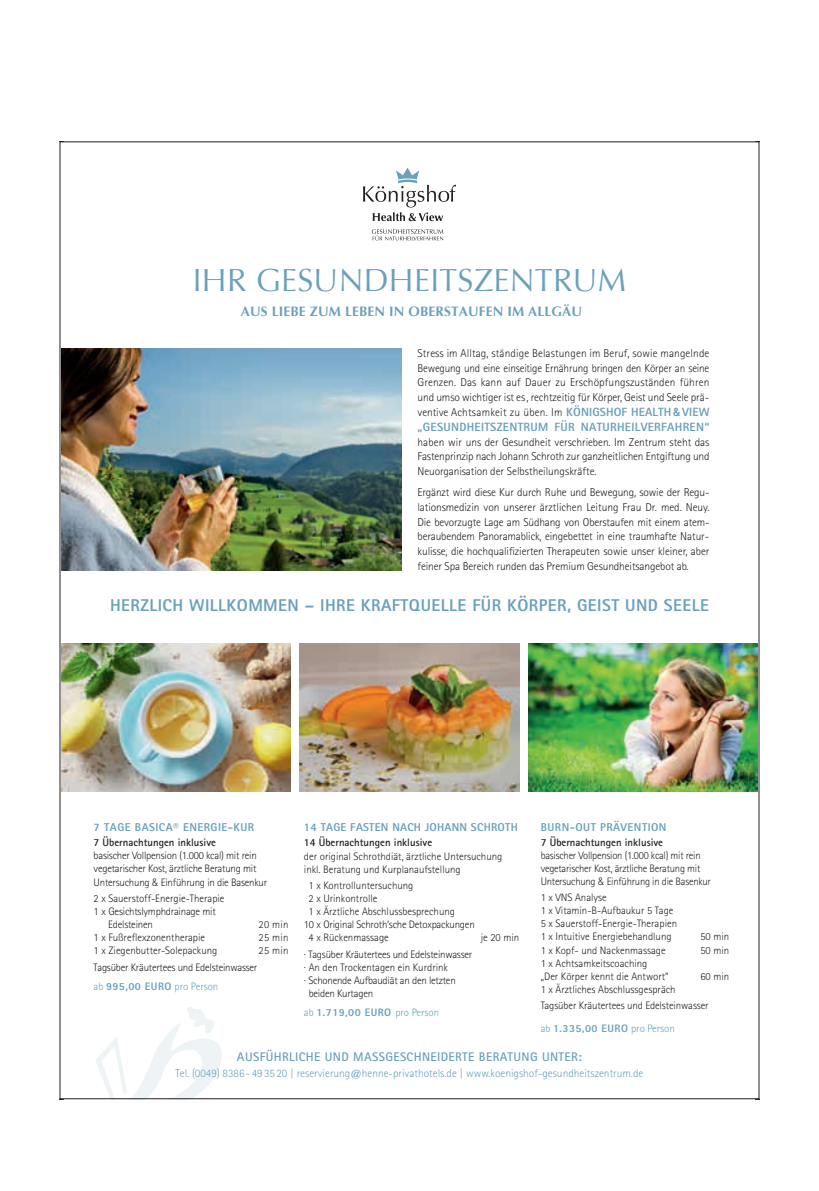
<style>
.page{position:relative;width:819px;height:1191px;background:#fff}
.page>*{position:absolute;margin:0;border:0;box-sizing:border-box;transform-origin:0 0}
.t1{font:31.85px "Optima";letter-spacing:.01em;color:#6ba0bb}
.t2{font:800 17.15px "Rotis Sans Serif";letter-spacing:.025em;color:#6ba0bb}
.t3{font:700 13.65px "Optima";letter-spacing:.01em;color:#6ba0bb}
.t4{font:700 12.6px "Rotis Sans Serif";letter-spacing:.03em;color:#6ba0bb}
.t5{font:800 11.9px "Rotis Sans Serif";letter-spacing:.025em;color:#6ba0bb}
.t6{font:300 11.38px/14.7px "Rotis Sans Serif";letter-spacing:-.01em;color:#231f20;text-align:justify}
.t7{font:300 11.38px "Rotis Sans Serif";color:#6ba0bb}
.t8{font:800 11.38px "Rotis Sans Serif";letter-spacing:.04em;color:#6ba0bb}
.t9{font:800 11.38px "Rotis Sans Serif";letter-spacing:.02em;color:#6ba0bb}
.t10{font:300 10.85px/13.1px "Rotis Sans Serif";color:#231f20}
.t11{font:300 10.85px/13.1px "Rotis Sans Serif";letter-spacing:-.02em;color:#231f20}
.t12{font:700 10.85px "Rotis Sans Serif";color:#231f20}
.t13{font:800 10.85px "Rotis Sans Serif";letter-spacing:.04em;color:#6ba0bb}
.s1{font-weight:800;font-size:11.9px;color:#6ba0bb}
.s2{font-family:"Corporate SBQ";font-weight:700;font-size:11.9px;color:#6ba0bb}
.s3{font-family:"Corporate SBQ"}
.s4{color:#6ba0bb}
.s5{font-weight:800;color:#6ba0bb}
.s6{font-weight:300}
</style>
<div class="page">
<svg style="left:95px;top:1007px;width:127px;height:90px"></svg>
<img style="left:62px;top:348px;width:339px;height:222px">
<svg style="left:363px;top:168px;width:93px;height:53px"></svg>
<svg style="left:372px;top:229px;width:71px;height:11px"></svg>
<img style="left:62px;top:643px;width:228px;height:148px">
<img style="left:300px;top:643px;width:219px;height:148px">
<img style="left:529px;top:643px;width:228px;height:148px">
<svg style="left:579px;top:742px;width:4px;height:3px"></svg>
<h1 class="t1" style="left:193px;top:261px;width:435px">IHR GESUNDHEITSZENTRUM</h1>
<p class="t3" style="left:241px;top:303px;width:343px">AUS LIEBE ZUM LEBEN IN OBERSTAUFEN IM ALLGÄU</p>
<p class="t6" style="left:417px;top:346px;width:293px">Stress im Alltag, ständige Belastungen im Beruf, sowie mangelnde Bewegung und eine einseitige Ernährung bringen den Körper an seine Grenzen. Das kann auf Dauer zu Erschöpfungszuständen führen und umso wichtiger ist es , rechtzeitig für Körper, Geist und Seele prä&shy;ventive Achtsamkeit zu üben. Im <span class="s1">KÖNIGSHOF HEALTH</span> <span class="s2">&amp;</span> <span class="s1">VIEW</span></p>
<p class="t5" style="left:417px;top:419px;width:293px">„GESUNDHEITSZENTRUM FÜR NATURHEILVERFAHREN“</p>
<p class="t6" style="left:417px;top:434px;width:293px">haben wir uns der Gesundheit verschrieben. Im Zentrum steht das Fastenprinzip nach Johann Schroth zur ganzheitlichen Entgiftung und Neuorganisation der Selbstheilungskräfte.</p>
<p class="t6" style="left:417px;top:485px;width:293px">Ergänzt wird diese Kur durch Ruhe und Bewegung, sowie der Regu&shy;lationsmedizin von unserer ärztlichen Leitung Frau Dr. med. Neuy.<br>Die bevorzugte Lage am Südhang von Oberstaufen mit einem atem&shy;beraubendem Panoramablick, eingebettet in eine traumhafte Natur&shy;kulisse, die hochqualifizierten Therapeuten sowie unser kleiner, aber feiner Spa Bereich runden das Premium Gesundheitsangebot ab.</p>
<h2 class="t2" style="left:110px;top:594px;width:600px">HERZLICH WILLKOMMEN – IHRE KRAFTQUELLE FÜR KÖRPER, GEIST UND SEELE</h2>
<p class="t8" style="left:540px;top:819px;width:127px">BURN-OUT PRÄVENTION</p>
<p class="t12" style="left:540px;top:835px;width:124px">7 Übernachtungen inklusive</p>
<p class="t11" style="left:540px;top:848px;width:172px">basischer Vollpension (1.000 kcal) mit rein vegetarischer Kost, ärztliche Beratung mit<br>Untersuchung <span class="s3">&amp;</span> Einführung in die Basenkur</p>
<p class="t10" style="left:540px;top:891px;width:138px">1 x VNS Analyse<br>1 x Vitamin-B-Aufbaukur 5 Tage<br>5 x Sauerstoff-Energie-Therapien<br>1 x Intuitive Energiebehandlung</p>
<p class="t8" style="left:94px;top:819px;width:162px">7 TAGE BASICA® ENERGIE-KUR</p>
<p class="t12" style="left:94px;top:835px;width:124px">7 Übernachtungen inklusive</p>
<p class="t11" style="left:94px;top:849px;width:175px">basischer Vollpension (1.000 kcal) mit rein vegetarischer Kost, ärztliche Beratung mit<br>Untersuchung <span class="s3">&amp;</span> Einführung in die Basenkur</p>
<p class="t10" style="left:94px;top:891px;width:132px">2 x Sauerstoff-Energie-Therapie</p>
<p class="t11" style="left:94px;top:904px;width:124px">1 x Gesichtslymphdrainage mit</p>
<p class="t11" style="left:108px;top:917px;width:46px">Edelsteinen</p>
<p class="t10" style="left:258px;top:917px;width:31px">20 min</p>
<p class="t10" style="left:94px;top:931px;width:113px">1 x Fußreflexzonentherapie</p>
<p class="t10" style="left:258px;top:931px;width:31px">25 min</p>
<p class="t10" style="left:94px;top:944px;width:125px">1 x Ziegenbutter-Solepackung</p>
<p class="t10" style="left:258px;top:944px;width:31px">25 min</p>
<p class="t11" style="left:94px;top:957px;width:165px;line-height:19.6px">Tagsüber Kräutertees und Edelsteinwasser <span class="s4">ab</span> <span class="s5">995,00 EURO</span> <span class="s4">pro Person</span></p>
<p class="t9" style="left:304px;top:819px;width:215px">14 TAGE FASTEN NACH JOHANN SCHROTH</p>
<p class="t12" style="left:304px;top:836px;width:130px">14 Übernachtungen inklusive</p>
<p class="t10" style="left:304px;top:849px;width:200px">der original Schrothdiät, ärztliche Untersuchung inkl. Beratung und Kurplanaufstellung</p>
<p class="t10" style="left:308px;top:878px;width:106px">1 x Kontrolluntersuchung</p>
<p class="t10" style="left:308px;top:891px;width:70px">2 x Urinkontrolle</p>
<p class="t10" style="left:308px;top:905px;width:148px">1 x Ärztliche Abschlussbesprechung</p>
<p class="t11" style="left:304px;top:918px;width:172px">10 x Original Schroth‘sche Detoxpackungen</p>
<p class="t10" style="left:308px;top:931px;width:82px">4 x Rückenmassage</p>
<p class="t10" style="left:480px;top:931px;width:40px">je 20 min</p>
<p class="t11" style="left:304px;top:947px;width:170px">· Tagsüber Kräutertees und Edelsteinwasser</p>
<p class="t10" style="left:304px;top:960px;width:145px">· An den Trockentagen ein Kurdrink</p>
<p class="t11" style="left:304px;top:973px;width:153px">· Schonende Aufbaudiät an den letzten</p>
<p class="t11" style="left:309px;top:986px;width:66px">beiden Kurtagen</p>
<p class="t13" style="left:304px;top:1005px;width:137px"><span class="s6">ab</span> 1.719,00 EURO <span class="s6">pro Person</span></p>
<p class="t10" style="left:700px;top:930px;width:30px">50 min</p>
<p class="t10" style="left:540px;top:943px;width:126px">1 x Kopf- und Nackenmassage</p>
<p class="t10" style="left:700px;top:943px;width:30px">50 min</p>
<p class="t10" style="left:540px;top:956px;width:129px">1 x Achtsamkeitscoaching<br>„Der Körper kennt die Antwort“</p>
<p class="t10" style="left:700px;top:969px;width:30px">60 min</p>
<p class="t10" style="left:540px;top:981px;width:169px;line-height:16.3px">1 x Ärztliches Abschlussgespräch<br>Tagsüber Kräutertees und Edelsteinwasser</p>
<p class="t13" style="left:540px;top:1021px;width:136px"><span class="s6">ab</span> 1.335,00 EURO <span class="s6">pro Person</span></p>
<p class="t4" style="left:237px;top:1048px;width:346px">AUSFÜHRLICHE UND MASSGESCHNEIDERTE BERATUNG UNTER:</p>
<p class="t7" style="left:176px;top:1066px;width:469px">Tel. (0049) 8386 - 49 35 20 | reservierung@henne-privathotels.de | www.koenigshof-gesundheitszentrum.de</p>
</div>
